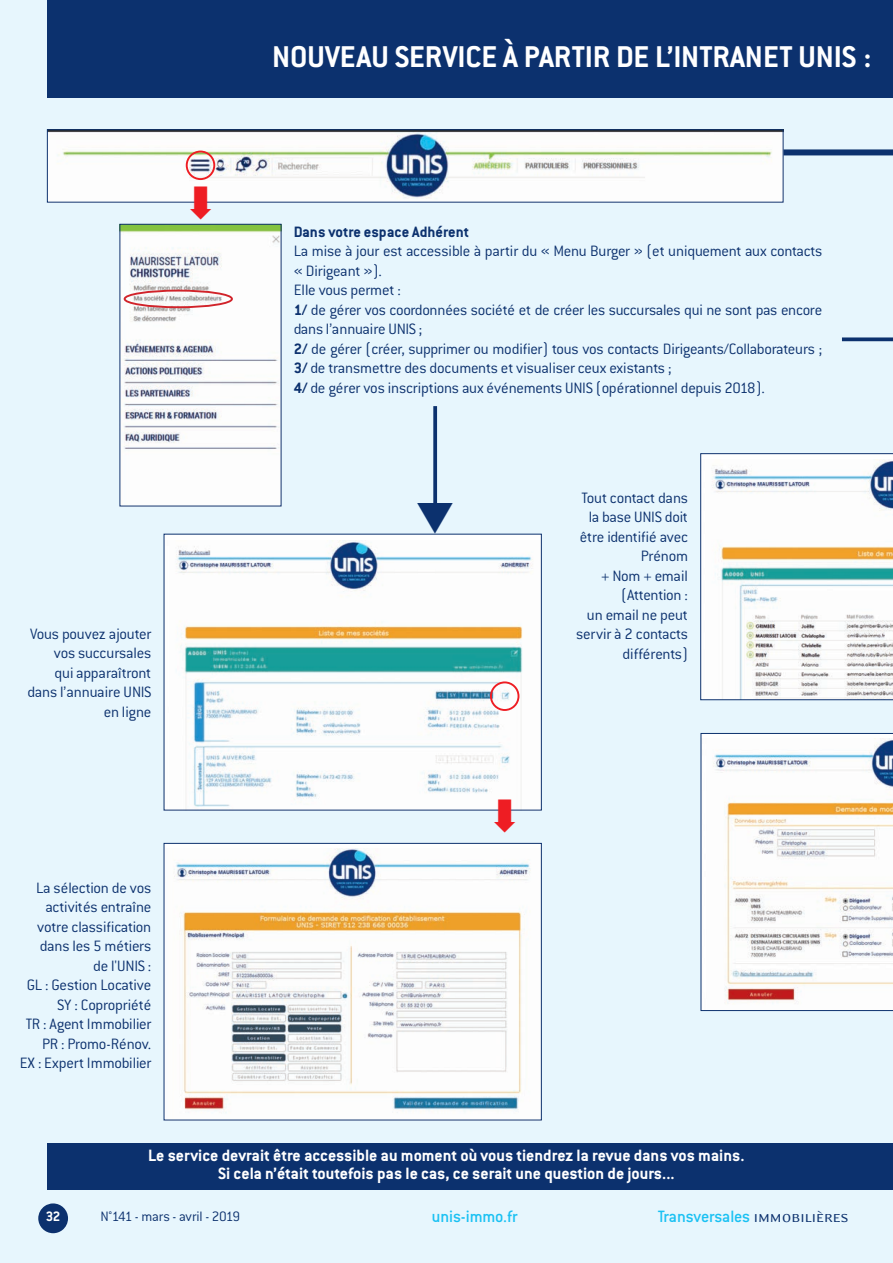
<style>
.page{position:relative;width:893px;height:1263px;background:#e7f6fd}
.page>*{position:absolute;margin:0;border:0;box-sizing:border-box;transform-origin:0 0}
.t1{font:700 33px "Conduit ITC";color:#fff}
.t2{font:700 18px/18px "Conduit ITC";color:#fff;text-align:center}
.t3{font:500 18px "Conduit ITC";letter-spacing:-.005em;color:#1ac1f3}
.t4{font:300 16.5px/19.5px "Conduit ITC";letter-spacing:-.015em;color:#0c316e;text-align:right}
.t5{font:700 16.5px "Conduit ITC";color:#0c316e}
.t6{font:300 15px "Conduit ITC";letter-spacing:-.02em;color:#0c316e}
.t7{font:700 15px "Conduit ITC";color:#fff}
.s1{font-weight:700}
.s2{font-family:"Eidetic Modern Small Caps";font-weight:400;font-size:16.5px;color:#0c316e}
</style>
<div class="page">
<svg style="left:38px;top:1203px;width:30px;height:30px"></svg>
<div style="left:47px;top:0;width:846px;height:97px;background:#0c316e"></div>
<img style="left:122px;top:226px;width:157px;height:278px">
<img style="left:49px;top:131px;width:732px;height:70px">
<div style="left:47px;top:129px;width:736px;height:74px;border:1px solid #0c316e"></div>
<img style="left:166px;top:849px;width:374px;height:269px">
<div style="left:164px;top:843px;width:378px;height:277px;border:1px solid #0c316e"></div>
<img style="left:166px;top:540px;width:374px;height:268px">
<div style="left:186px;top:151px;width:29px;height:29px;border:2px solid #ee1d23;border-radius:50%"></div>
<div style="left:124px;top:290px;width:109px;height:18px;border:2px solid #d1232a;border-radius:50%"></div>
<svg style="left:700px;top:453px;width:193px;height:247px;background:#e4e8e5"></svg>
<svg style="left:701px;top:733px;width:192px;height:278px;background:#efebe8"></svg>
<div style="left:47px;top:1143px;width:846px;height:47px;background:#0c316e"></div>
<svg style="left:433px;top:406px;width:4px;height:97px"></svg>
<div style="left:783px;top:149px;width:110px;height:6px;background:#0c316e"></div>
<svg style="left:842px;top:337px;width:51px;height:4px"></svg>
<div style="left:490px;top:681px;width:29px;height:30px;border:2px solid #ee1d23;border-radius:50%"></div>
<svg style="left:190px;top:187px;width:21px;height:16px"></svg>
<svg style="left:417px;top:503px;width:36px;height:31px"></svg>
<svg style="left:494px;top:799px;width:22px;height:12px"></svg>
<h1 class="t1" style="left:272px;top:38px;width:601px">NOUVEAU SERVICE À PARTIR DE L’INTRANET UNIS :</h1>
<p class="t4" style="left:28px;top:624px;width:125px">Vous pouvez ajouter vos succursales<br>qui apparaîtront dans l’annuaire UNIS en ligne</p>
<p class="t4" style="left:20px;top:878px;width:133px">La sélection de vos activités entraîne votre classification dans les 5 métiers<br>de l'UNIS :<br>GL : Gestion Locative<br>SY : Copropriété<br>TR : Agent Immobilier<br>PR : Promo-Rénov.<br>EX : Expert Immobilier</p>
<p class="t5" style="left:294px;top:222px;width:177px">Dans votre espace Adhérent</p>
<p class="t4" style="left:294px;top:242px;width:530px;text-align:left">La mise à jour est accessible à partir du « Menu Burger » (et uniquement aux contacts « Dirigeant »).<br>Elle vous permet :<br><span class="s1">1/</span> de gérer vos coordonnées société et de créer les succursales qui ne sont pas encore dans l’annuaire UNIS ;<br><span class="s1">2/</span> de gérer (créer, supprimer ou modifier) tous vos contacts Dirigeants/Collaborateurs ; <span class="s1">3/</span> de transmettre des documents et visualiser ceux existants ;<br><span class="s1">4/</span> de gérer vos inscriptions aux événements UNIS (opérationnel depuis 2018).</p>
<p class="t4" style="left:576px;top:488px;width:113px">Tout contact dans la base UNIS doit être identifié avec<br>Prénom<br>+ Nom + email (Attention :<br>un email ne peut servir à 2 contacts différents)</p>
<p class="t2" style="left:148px;top:1146px;width:598px">Le service devrait être accessible au moment où vous tiendrez la revue dans vos mains.<br>Si cela n’était toutefois pas le cas, ce serait une question de jours...</p>
<p class="t7" style="left:46px;top:1208px;width:16px">32</p>
<p class="t6" style="left:100px;top:1208px;width:141px">N°141 - mars - avril - 2019</p>
<p class="t3" style="left:432px;top:1206px;width:87px">unis-immo.fr</p>
<p class="t3" style="left:658px;top:1206px;width:193px">Transversales <span class="s2">immobilières</span></p>
</div>
